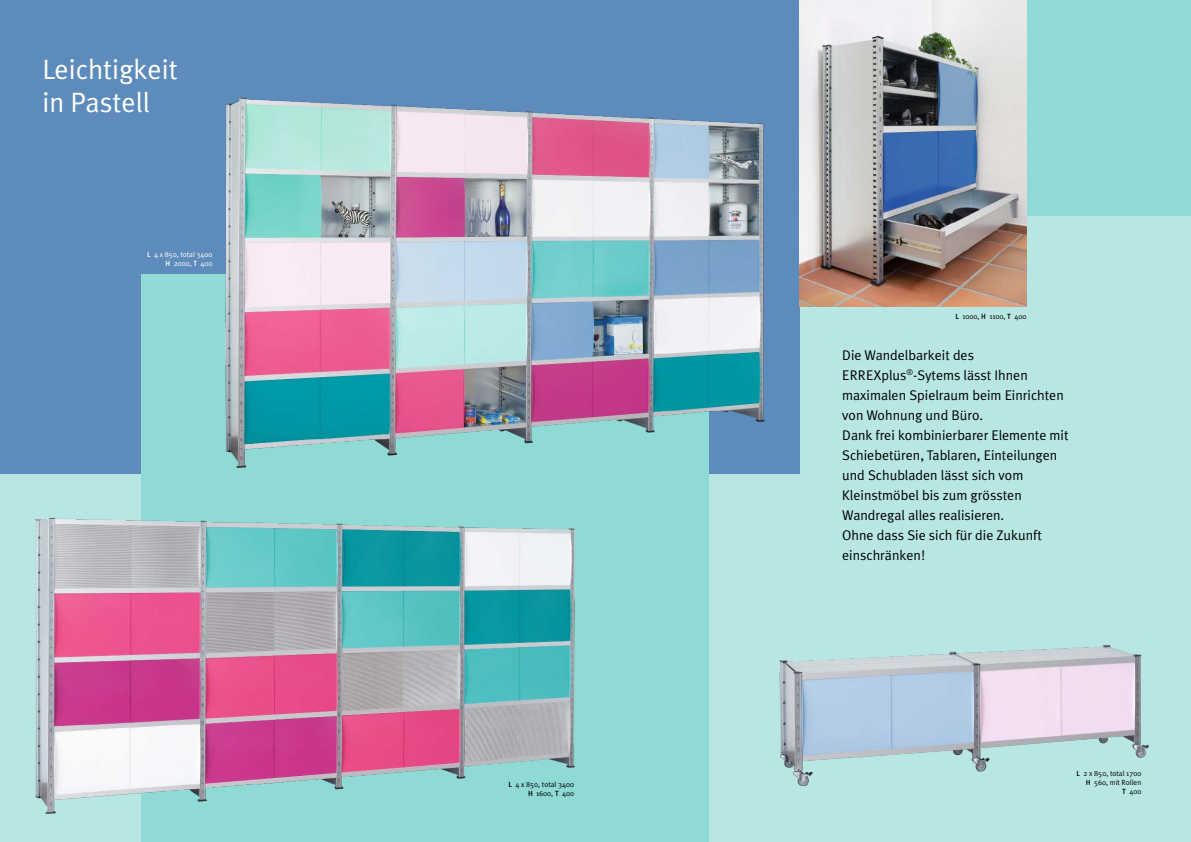
<style>
.page{position:relative;width:1191px;height:842px;background:#b8e7e3}
.page>*{position:absolute;margin:0;border:0;box-sizing:border-box;transform-origin:0 0}
.t1{font:28px/33.6px "Meta Plus Normal";color:#fff}
.t2{font:14px/20px "Meta Plus Normal";color:#000}
.t3{font:7.5px/9px "Meta Plus Normal";color:#000;text-align:right}
.t4{font:7.5px/9px "Meta Plus Normal";color:#fff;text-align:right}
.s1{font-family:"Meta Plus";font-weight:500}
</style>
<div class="page">
<div style="left:0;top:0;width:799px;height:473px;background:#5d8bbb"></div>
<div style="left:1026px;top:0;width:165px;height:215px;background:#8fdad5"></div>
<div style="left:142px;top:275px;width:567px;height:567px;background:#8fdad5"></div>
<img style="left:35px;top:517px;width:539px;height:297px">
<img style="left:225px;top:98px;width:539px;height:370px">
<img style="left:799px;top:0;width:227px;height:306px">
<img style="left:780px;top:645px;width:368px;height:140px">
<h1 class="t1" style="left:43px;top:52px;width:137px">Leichtigkeit in Pastell</h1>
<p class="t4" style="left:147px;top:250px;width:67px"><span class="s1">L</span> 4 x 850, total 3400<br><span class="s1">H</span> 2000, <span class="s1">T</span> 400</p>
<p class="t3" style="left:508px;top:780px;width:67px"><span class="s1">L</span> 4 x 850, total 3400<br><span class="s1">H</span> 1600, <span class="s1">T</span> 400</p>
<p class="t3" style="left:955px;top:312px;width:72px"><span class="s1">L</span> 1000, <span class="s1">H</span> 1100, <span class="s1">T</span> 400</p>
<p class="t2" style="left:842px;top:345px;width:228px">Die Wandelbarkeit des<br>ERREXplus<sup>®</sup>-Sytems lässt Ihnen maximalen Spielraum beim Einrichten von Wohnung und Büro.<br>Dank frei kombinierbarer Elemente mit<br>Schiebetüren, Tablaren, Einteilungen und Schubladen lässt sich vom<br>Kleinstmöbel bis zum grössten<br>Wandregal alles realisieren.<br>Ohne dass Sie sich für die Zukunft einschränken!</p>
<p class="t3" style="left:1076px;top:769px;width:66px"><span class="s1">L</span> 2 x 850, total 1700<br><span class="s1">H</span> 560, mit Rollen<br><span class="s1">T</span> 400</p>
</div>
